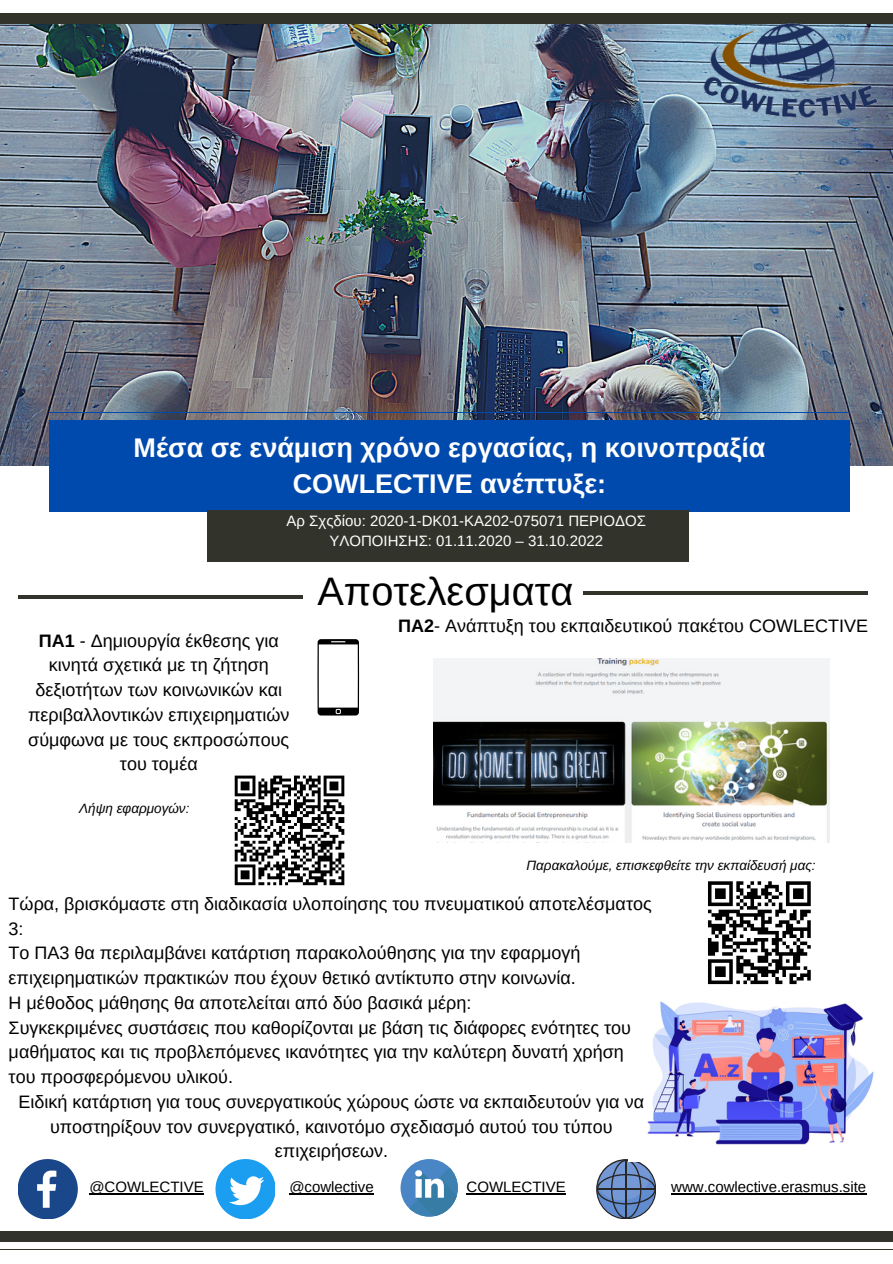
<style>
.page{position:relative;width:893px;height:1264px;background:#fff}
.page>*{position:absolute;margin:0;border:0;box-sizing:border-box;transform-origin:0 0}
.t1{font:39.75px "Arimo";color:#000}
.t2{font:700 27px/36px "Arimo";color:#fff;text-align:center}
.t3{font:18px/24.8px "Arimo";color:#000;text-align:center}
.t4{font:15px/20.2px "Arimo";color:#fff;text-align:center}
.t5{font:15px "Arimo";color:#000}
.t6{font:italic 13.5px "Arimo";color:#000}
.s1{font-weight:700}
</style>
<div class="page">
<img style="left:0;top:24px;width:892px;height:441px">
<hr style="left:18px;top:595px;width:284px;height:3px;background:#32332a">
<div style="left:0;top:13px;width:892px;height:11px;background:#32332a"></div>
<div style="left:49px;top:413px;width:800px;height:106px;background:#004aad"></div>
<div style="left:207px;top:510px;width:481px;height:52px;background:#32332a"></div>
<hr style="left:583px;top:591px;width:285px;height:4px;background:#32332a">
<div style="left:0;top:1231px;width:892px;height:11px;background:#32332a"></div>
<svg style="left:18px;top:1159px;width:60px;height:60px"></svg>
<svg style="left:400px;top:1158px;width:58px;height:58px"></svg>
<svg style="left:409px;top:1167px;width:49px;height:50px"></svg>
<svg style="left:596px;top:1159px;width:60px;height:60px"></svg>
<hr style="left:625px;top:1160px;width:2px;height:57px;background:#292626">
<hr style="left:597px;top:1188px;width:58px;height:1px;background:#292626">
<svg style="left:215px;top:1159px;width:60px;height:60px"></svg>
<hr style="left:89px;top:1193px;width:115px;height:1px;background:#000">
<hr style="left:289px;top:1193px;width:85px;height:1px;background:#000">
<hr style="left:466px;top:1193px;width:99px;height:1px;background:#000">
<hr style="left:671px;top:1193px;width:195px;height:1px;background:#000">
<img style="left:695px;top:24px;width:197px;height:105px">
<img style="left:433px;top:658px;width:396px;height:184px">
<svg style="left:708px;top:881px;width:103px;height:104px"></svg>
<svg style="left:234px;top:775px;width:111px;height:111px"></svg>
<svg style="left:317px;top:639px;width:42px;height:76px"></svg>
<img style="left:628px;top:1001px;width:246px;height:160px">
<h2 class="t2" style="left:133px;top:429px;width:633px">Μέσα σε ενάμιση χρόνο εργασίας, η κοινοπραξία<br>COWLECTIVE ανέπτυξε:</h2>
<p class="t4" style="left:286px;top:510px;width:361px">Αρ Σχςδίου: 2020-1-DK01-KA202-075071 ΠΕΡΙΟΔΟΣ<br>ΥΛΟΠΟΙΗΣΗΣ: 01.11.2020 – 31.10.2022</p>
<p class="t3" style="left:28px;top:628px;width:263px"><span class="s1">ΠΑ1</span> - Δημιουργία έκθεσης για κινητά σχετικά με τη ζήτηση δεξιοτήτων των κοινωνικών και περιβαλλοντικών επιχειρηματιών σύμφωνα με τους εκπροσώπους του τομέα</p>
<p class="t6" style="left:79px;top:801px;width:112px">Λήψη εφαρμογών:</p>
<h1 class="t1" style="left:317px;top:569px;width:257px">Αποτελεσματα</h1>
<p class="t3" style="left:398px;top:613px;width:471px"><span class="s1">ΠΑ2</span>- Ανάπτυξη του εκπαιδευτικού πακέτου COWLECTIVE</p>
<p class="t6" style="left:526px;top:857px;width:290px">Παρακαλούμε, επισκεφθείτε την εκπαίδευσή μας:</p>
<p class="t3" style="left:9px;top:891px;width:644px">Τώρα, βρισκόμαστε στη διαδικασία υλοποίησης του πνευματικού αποτελέσματος</p>
<p class="t3" style="left:9px;top:916px;width:16px">3:</p>
<p class="t3" style="left:9px;top:940px;width:573px">Το ΠΑ3 θα περιλαμβάνει κατάρτιση παρακολούθησης για την εφαρμογή</p>
<p class="t3" style="left:9px;top:965px;width:568px">επιχειρηματικών πρακτικών που έχουν θετικό αντίκτυπο στην κοινωνία.</p>
<p class="t3" style="left:9px;top:990px;width:464px">Η μέθοδος μάθησης θα αποτελείται από δύο βασικά μέρη:</p>
<p class="t3" style="left:9px;top:1014px;width:624px">Συγκεκριμένες συστάσεις που καθορίζονται με βάση τις διάφορες ενότητες του</p>
<p class="t3" style="left:9px;top:1039px;width:616px">μαθήματος και τις προβλεπόμενες ικανότητες για την καλύτερη δυνατή χρήση</p>
<p class="t3" style="left:9px;top:1064px;width:226px">του προσφερόμενου υλικού.</p>
<p class="t3" style="left:19px;top:1089px;width:627px">Ειδική κατάρτιση για τους συνεργατικούς χώρους ώστε να εκπαιδευτούν για να</p>
<p class="t3" style="left:50px;top:1113px;width:564px">υποστηρίξουν τον συνεργατικό, καινοτόμο σχεδιασμό αυτού του τύπου</p>
<p class="t3" style="left:275px;top:1138px;width:115px">επιχειρήσεων.</p>
<p class="t5" style="left:89px;top:1178px;width:116px">@COWLECTIVE</p>
<p class="t5" style="left:289px;top:1178px;width:86px">@cowlective</p>
<p class="t5" style="left:466px;top:1178px;width:101px">COWLECTIVE</p>
<p class="t5" style="left:671px;top:1178px;width:196px">www.cowlective.erasmus.site</p>
</div>
